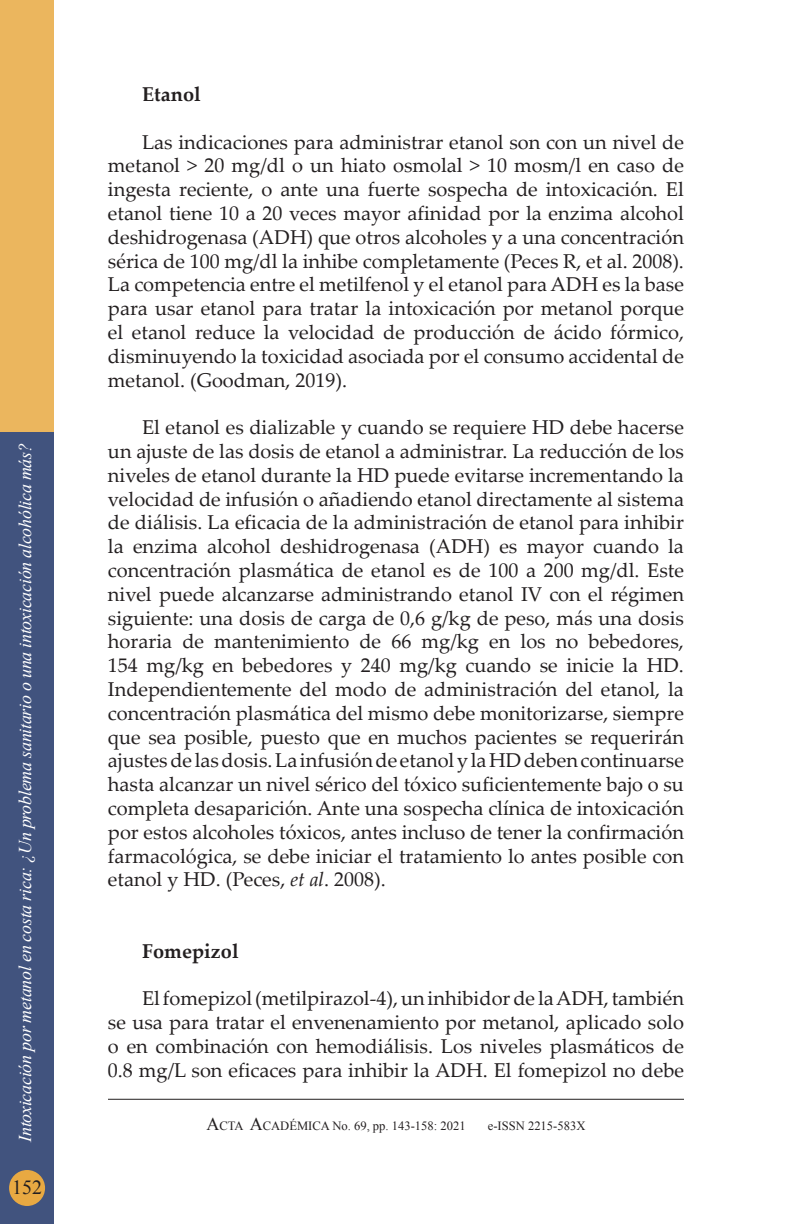
<style>
.page{position:relative;width:792px;height:1224px;background:#fff}
.page>*{position:absolute;margin:0;border:0;box-sizing:border-box;transform-origin:0 0}
.t1{font:20px/23.8px "Palatino Linotype";color:#231f20;text-align:justify}
.t2{font:700 20px "Palatino Linotype";color:#231f20}
.t3{font:20px "Times New Roman";color:#231f20}
.t4{font:italic 18px "Times New Roman";letter-spacing:-.015em;color:#fff}
.t5{font:12.6px "Times New Roman";color:#231f20}
.s1{font-style:italic}
.s2{font-size:18px}
</style>
<div class="page">
<hr style="left:108px;top:1099px;width:576px;height:1px;background:#231f20">
<div style="left:0;top:432px;width:54px;height:792px;background:#41537e"></div>
<div style="left:0;top:0;width:54px;height:432px;background:#ebb65e"></div>
<div style="left:9px;top:1170px;width:36px;height:36px;background:#e8a942;border-radius:50%"></div>
<p class="t4" style="left:13px;top:1142px;width:700px;rotate:-90deg">Intoxicación por metanol en costa rica: ¿Un problema sanitario o una intoxicación alcohólica más?</p>
<p class="t3" style="left:12px;top:1174px;width:31px">152</p>
<p class="t2" style="left:142px;top:80px;width:60px">Etanol</p>
<p class="t1" style="left:108px;top:129px;width:578px;text-indent:34px">Las indicaciones para administrar etanol son con un nivel de metanol &gt; 20 mg/dl o un hiato osmolal &gt; 10 mosm/l en caso de ingesta reciente, o ante una fuerte sospecha de intoxicación. El etanol tiene 10 a 20 veces mayor afinidad por la enzima alcohol deshidrogenasa (ADH) que otros alcoholes y a una concentración sérica de 100 mg/dl la inhibe completamente (Peces R, et al. 2008).<br>La competencia entre el metilfenol y el etanol para ADH es la base para usar etanol para tratar la intoxicación por metanol porque el etanol reduce la velocidad de producción de ácido fórmico, disminuyendo la toxicidad asociada por el consumo accidental de metanol. (Goodman, 2019).</p>
<p class="t1" style="left:108px;top:415px;width:578px;text-indent:34px">El etanol es dializable y cuando se requiere HD debe hacerse un ajuste de las dosis de etanol a administrar. La reducción de los niveles de etanol durante la HD puede evitarse incrementando la velocidad de infusión o añadiendo etanol directamente al sistema de diálisis. La eficacia de la administración de etanol para inhibir la enzima alcohol deshidrogenasa (ADH) es mayor cuando la concentración plasmática de etanol es de 100 a 200 mg/dl. Este nivel puede alcanzarse administrando etanol IV con el régimen siguiente: una dosis de carga de 0,6 g/kg de peso, más una dosis horaria de mantenimiento de 66 mg/kg en los no bebedores, 154 mg/kg en bebedores y 240 mg/kg cuando se inicie la HD.<br>Independientemente del modo de administración del etanol, la concentración plasmática del mismo debe monitorizarse, siempre que sea posible, puesto que en muchos pacientes se requerirán ajustes de las dosis. La infusión de etanol y la HD deben continuarse hasta alcanzar un nivel sérico del tóxico suficientemente bajo o su completa desaparición. Ante una sospecha clínica de intoxicación por estos alcoholes tóxicos, antes incluso de tener la confirmación farmacológica, se debe iniciar el tratamiento lo antes posible con etanol y HD. (Peces, <span class="s1">et al</span>. 2008).</p>
<p class="t2" style="left:142px;top:937px;width:98px">Fomepizol</p>
<p class="t1" style="left:108px;top:986px;width:578px;text-indent:34px">El fomepizol (metilpirazol-4), un inhibidor de la ADH, también se usa para tratar el envenenamiento por metanol, aplicado solo o en combinación con hemodiálisis. Los niveles plasmáticos de 0.8 mg/L son eficaces para inhibir la ADH. El fomepizol no debe</p>
<p class="t5" style="left:207px;top:1118px;width:261px"><span class="s2">A</span>CTA <span class="s2">A</span>CADÉMICA No. 69, pp. 143-158: 2021</p>
<p class="t5" style="left:488px;top:1118px;width:99px">e-ISSN 2215-583X</p>
</div>
